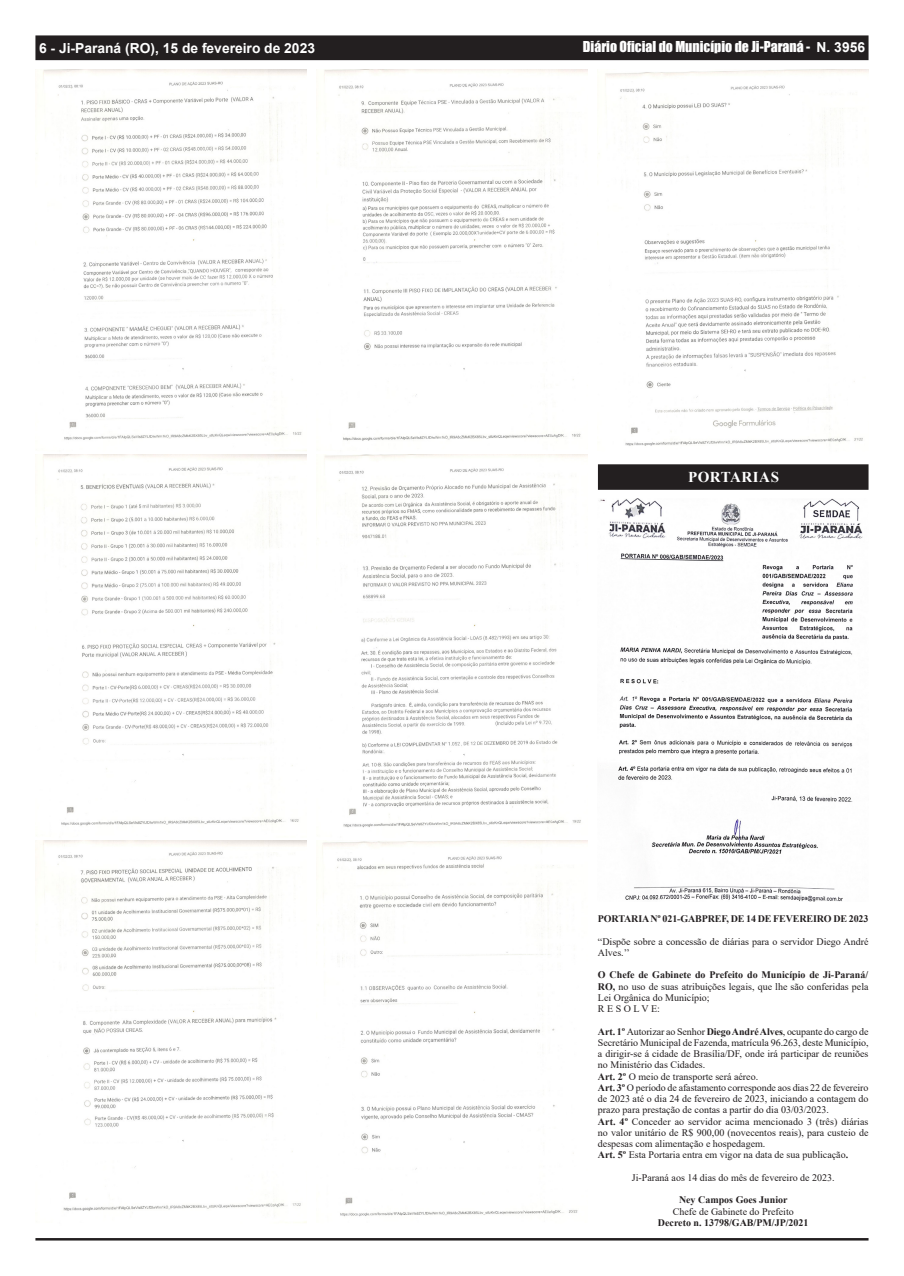
<style>
.page{position:relative;width:904px;height:1276px;background:#fff}
.page>*{position:absolute;margin:0;border:0;box-sizing:border-box;transform-origin:0 0}
.t1{font:700 15px "Times New Roman";letter-spacing:.035em;color:#fff}
.t2{font:13.88px "Impact";color:#fff}
.t3{font:700 13.88px "Arial";color:#fff}
.Edital{font:10px/11.2px "Times New Roman";color:#231f20;text-align:justify}
.Edital-2{font:700 10px "Times New Roman";letter-spacing:-.01em;color:#231f20}
.s1{font-family:"Arial";font-weight:700}
.s2{font-weight:700}
</style>
<div class="page">
<div style="left:36px;top:36px;width:832px;height:24px;background:#231f20"></div>
<div style="left:35px;top:35px;width:833px;height:25px;border:1px solid #231f20"></div>
<hr style="left:35px;top:1238px;width:833px;height:2px;background:#231f20">
<img style="left:35px;top:69px;width:271px;height:1154px">
<img style="left:317px;top:69px;width:270px;height:1148px">
<img style="left:598px;top:69px;width:270px;height:377px">
<div style="left:600px;top:466px;width:266px;height:21px;background:#231f20"></div>
<div style="left:598px;top:464px;width:270px;height:26px;border:5px solid #231f20"></div>
<img style="left:600px;top:499px;width:263px;height:402px">
<h2 class="t3" style="left:39px;top:38px;width:277px">6 - Ji-Paraná (RO), 15 de fevereiro de 2023</h2>
<h2 class="t2" style="left:583px;top:36px;width:283px">Diário Oficial do Município de Ji-Paraná - <span class="s1">N. 3956</span></h2>
<p class="t1" style="left:688px;top:466px;width:92px">PORTARIAS</p>
<p class="Edital-2" style="left:598px;top:911px;width:272px">PORTARIA Nº 021-GABPREF, DE 14 DE FEVEREIRO DE 2023</p>
<p class="Edital" style="left:598px;top:935px;width:272px">“Dispõe sobre a concessão de diárias para o servidor Diego André<br>Alves.’’</p>
<p class="Edital" style="left:598px;top:969px;width:272px"><span class="s2">O Chefe de Gabinete do Prefeito do Município de Ji-Paraná/ RO,</span> no uso de suas atribuições legais, que lhe são conferidas pela Lei Orgânica do Município;</p>
<p class="Edital" style="left:598px;top:1003px;width:64px">R E S O L V E:</p>
<p class="Edital" style="left:598px;top:1025px;width:272px"><span class="s2">Art. 1º</span> Autorizar ao Senhor <span class="s2">Diego André Alves</span>, ocupante do cargo de Secretário Municipal de Fazenda, matrícula 96.263, deste Município, a dirigir-se á cidade de Brasília/DF, onde irá participar de reuniões no Ministério das Cidades.</p>
<p class="Edital" style="left:598px;top:1070px;width:162px"><span class="s2">Art. 2º</span> O meio de transporte será aéreo.</p>
<p class="Edital" style="left:598px;top:1081px;width:272px"><span class="s2">Art. 3º</span> O período de afastamento corresponde aos dias 22 de fevereiro de 2023 até o dia 24 de fevereiro de 2023, iniciando a contagem do prazo para prestação de contas a partir do dia 03/03/2023.</p>
<p class="Edital" style="left:598px;top:1115px;width:272px"><span class="s2">Art. 4º</span> Conceder ao servidor acima mencionado 3 (três) diárias no valor unitário de R$ 900,00 (novecentos reais), para custeio de despesas com alimentação e hospedagem.</p>
<p class="Edital" style="left:598px;top:1149px;width:252px"><span class="s2">Art. 5º</span> Esta Portaria entra em vigor na data de sua publicação<span class="s2">.</span></p>
<p class="Edital" style="left:632px;top:1171px;width:204px">Ji-Paraná aos 14 dias do mês de fevereiro de 2023.</p>
<p class="Edital-2" style="left:679px;top:1193px;width:110px">Ney Campos Goes Junior</p>
<p class="Edital" style="left:672px;top:1205px;width:123px">Chefe de Gabinete do Prefeito</p>
<p class="Edital-2" style="left:658px;top:1215px;width:152px">Decreto n. 13798/GAB/PM/JP/2021</p>
</div>
